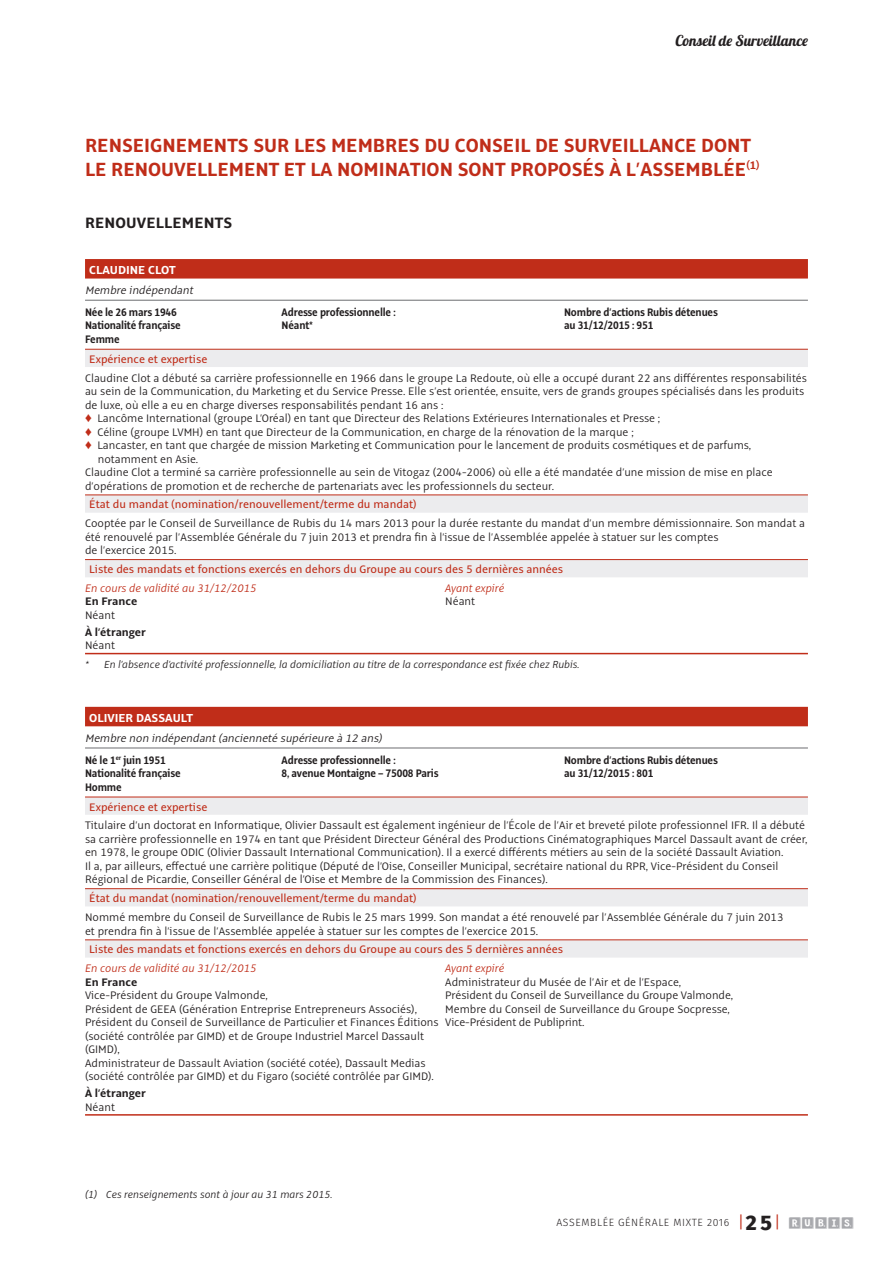
<style>
.page{position:relative;width:893px;height:1263px;background:#fff}
.page>*{position:absolute;margin:0;border:0;box-sizing:border-box;transform-origin:0 0}
.t1{font:700 21px/24px "Alto Pro";color:#c02d19}
.t2{font:700 16.5px "Alto Pro";letter-spacing:.01em;color:#231f20}
.t3{font:15px "Lobster 1.4";color:#231f20}
.t4{font:700 12.75px "Alto Pro";color:#fff}
.t5{font:300 12px/13.5px "Alto Pro";color:#231f20}
.t6{font:500 12px "Alto Pro";color:#c02d19}
.t7{font:700 12px/13.5px "Alto Pro";letter-spacing:-.015em;color:#231f20;scale:.89 1}
.t8{font:italic 300 12px/22px "Alto Pro";color:#231f20}
.t9{font:italic 300 12px "Alto Pro";color:#c02d19}
.t10{font:700 12px "Alto Pro";letter-spacing:-.015em;color:#231f20}
.t11{font:italic 300 11.25px "Alto Pro";color:#231f20}
.t12{font:300 10.5px "Fira Sans";letter-spacing:.06em;color:#231f20}
.s1{color:#c02d19}
.s2{font-weight:700;font-style:normal}
.s3{font-family:"Alto Pro";font-weight:500;font-size:15px;color:#c02d19}
.s4{font-weight:800;font-size:21px}
.s5{font-family:"DJB Letter Game Tiles 3";font-weight:400;font-size:12px;color:#a8a9ad}
</style>
<div class="page">
<svg style="left:85px;top:350px;width:723px;height:227px"></svg>
<hr style="left:85px;top:300px;width:723px;height:1px;background:#6c6d70">
<hr style="left:85px;top:349px;width:723px;height:1px;background:#c02d19">
<hr style="left:85px;top:494px;width:723px;height:1px;background:#c02d19">
<hr style="left:85px;top:559px;width:723px;height:1px;background:#c02d19">
<hr style="left:85px;top:653px;width:723px;height:1px;background:#c02d19">
<div style="left:85px;top:259px;width:723px;height:20px;background:#c02d19"></div>
<svg style="left:85px;top:798px;width:723px;height:160px"></svg>
<hr style="left:85px;top:748px;width:723px;height:1px;background:#6c6d70">
<hr style="left:85px;top:797px;width:723px;height:1px;background:#c02d19">
<hr style="left:85px;top:888px;width:723px;height:1px;background:#c02d19">
<hr style="left:85px;top:939px;width:723px;height:1px;background:#c02d19">
<hr style="left:85px;top:1114px;width:723px;height:1px;background:#c02d19">
<div style="left:85px;top:707px;width:723px;height:19px;background:#c02d19"></div>
<p class="t3" style="left:675px;top:31px;width:134px">Conseil de Surveillance</p>
<h1 class="t1" style="left:85px;top:134px;width:676px">RENSEIGNEMENTS SUR LES MEMBRES DU CONSEIL DE SURVEILLANCE DONT<br>LE RENOUVELLEMENT ET LA NOMINATION SONT PROPOSÉS À L’ ASSEMBLÉE<sup>(1)</sup></h1>
<h2 class="t2" style="left:85px;top:213px;width:149px">RENOUVELLEMENTS</h2>
<p class="t4" style="left:89px;top:262px;width:88px">CLAUDINE CLOT</p>
<p class="t8" style="left:85px;top:279px;width:112px">Membre indépendant</p>
<p class="t7" style="left:85px;top:305px;width:109px">Née le 26 mars 1946<br>Nationalité française<br>Femme</p>
<p class="t7" style="left:282px;top:305px;width:130px">Adresse professionnelle :<br>Néant*</p>
<p class="t7" style="left:564px;top:305px;width:174px">Nombre d’actions Rubis détenues au 31/12/2015 : 951</p>
<p class="t6" style="left:89px;top:351px;width:120px">Expérience et expertise</p>
<p class="t5" style="left:85px;top:371px;width:723px">Claudine Clot a débuté sa carrière professionnelle en 1966 dans le groupe La Redoute, où elle a occupé durant 22 ans différentes responsabilités</p>
<p class="t5" style="left:85px;top:384px;width:721px">au sein de la Communication, du Marketing et du Service Presse. Elle s’est orientée, ensuite, vers de grands groupes spécialisés dans les produits</p>
<p class="t5" style="left:85px;top:398px;width:360px">de luxe, où elle a eu en charge diverses responsabilités pendant 16 ans :</p>
<p class="t5" style="left:85px;top:411px;width:577px"><span class="s1">♦</span> Lancôme International (groupe L’Oréal) en tant que Directeur des Relations Extérieures Internationales et Presse ;</p>
<p class="t5" style="left:85px;top:425px;width:550px"><span class="s1">♦</span> Céline (groupe LVMH) en tant que Directeur de la Communication, en charge de la rénovation de la marque ;</p>
<p class="t5" style="left:85px;top:438px;width:668px"><span class="s1">♦</span> Lancaster, en tant que chargée de mission Marketing et Communication pour le lancement de produits cosmétiques et de parfums,</p>
<p class="t5" style="left:98px;top:452px;width:102px">notamment en Asie.</p>
<p class="t5" style="left:85px;top:465px;width:689px">Claudine Clot a terminé sa carrière professionnelle au sein de Vitogaz (2004-2006) où elle a été mandatée d’une mission de mise en place</p>
<p class="t5" style="left:85px;top:479px;width:470px">d’opérations de promotion et de recherche de partenariats avec les professionnels du secteur.</p>
<p class="t6" style="left:89px;top:497px;width:329px">État du mandat (nomination/renouvellement/terme du mandat)</p>
<p class="t5" style="left:85px;top:517px;width:721px">Cooptée par le Conseil de Surveillance de Rubis du 14 mars 2013 pour la durée restante du mandat d’un membre démissionnaire. Son mandat a été renouvelé par l’ Assemblée Générale du 7 juin 2013 et prendra fin à l’issue de l’ Assemblée appelée à statuer sur les comptes<br>de l’exercice 2015.</p>
<p class="t6" style="left:89px;top:562px;width:475px">Liste des mandats et fonctions exercés en dehors du Groupe au cours des 5 dernières années</p>
<p class="t9" style="left:85px;top:581px;width:173px">En cours de validité au 31/12/2015</p>
<p class="t10" style="left:85px;top:594px;width:54px">En France</p>
<p class="t5" style="left:85px;top:608px;width:31px">Néant</p>
<p class="t10" style="left:85px;top:624px;width:62px">À l’étranger</p>
<p class="t5" style="left:85px;top:639px;width:31px">Néant</p>
<p class="t9" style="left:445px;top:581px;width:61px">Ayant expiré</p>
<p class="t5" style="left:445px;top:595px;width:31px">Néant</p>
<p class="t11" style="left:85px;top:657px;width:496px">* En l’absence d’activité professionnelle, la domiciliation au titre de la correspondance est fixée chez Rubis.</p>
<p class="t4" style="left:89px;top:710px;width:105px">OLIVIER DASSAULT</p>
<p class="t8" style="left:85px;top:727px;width:301px">Membre non indépendant(ancienneté supérieure à 12 ans)<br><span class="s2">Né le 1</span><sup>er</sup> <span class="s2">juin 1951</span></p>
<p class="t7" style="left:85px;top:767px;width:109px">Nationalité française<br>Homme</p>
<p class="t7" style="left:282px;top:753px;width:178px">Adresse professionnelle :<br>8, avenue Montaigne – 75008 Paris</p>
<p class="t7" style="left:564px;top:753px;width:174px">Nombre d’actions Rubis détenues au 31/12/2015 : 801</p>
<p class="t6" style="left:89px;top:799px;width:120px">Expérience et expertise</p>
<p class="t5" style="left:85px;top:819px;width:724px">Titulaire d’un doctorat en Informatique, Olivier Dassault est également ingénieur de l’École de l’ Air et breveté pilote professionnel IFR. Il a débuté sa carrière professionnelle en 1974 en tant que Président Directeur Général des Productions Cinématographiques Marcel Dassault avant de créer, en 1978, le groupe ODIC (Olivier Dassault International Communication). Il a exercé différents métiers au sein de la société Dassault Aviation.<br>Il a, par ailleurs, effectué une carrière politique (Député de l’Oise, Conseiller Municipal, secrétaire national du RPR, Vice-Président du Conseil Régional de Picardie, Conseiller Général de l’Oise et Membre de la Commission des Finances).</p>
<p class="t6" style="left:89px;top:891px;width:329px">État du mandat (nomination/renouvellement/terme du mandat)</p>
<p class="t5" style="left:85px;top:910px;width:700px">Nommé membre du Conseil de Surveillance de Rubis le 25 mars 1999. Son mandat a été renouvelé par l’ Assemblée Générale du 7 juin 2013 et prendra fin à l’issue de l’ Assemblée appelée à statuer sur les comptes de l’exercice 2015.</p>
<p class="t6" style="left:89px;top:942px;width:475px">Liste des mandats et fonctions exercés en dehors du Groupe au cours des 5 dernières années</p>
<p class="t9" style="left:85px;top:961px;width:173px">En cours de validité au 31/12/2015</p>
<p class="t10" style="left:85px;top:974px;width:54px">En France</p>
<p class="t5" style="left:85px;top:989px;width:355px">Vice-Président du Groupe Valmonde,<br>Président de GEEA (Génération Entreprise Entrepreneurs Associés), Président du Conseil de Surveillance de Particulier et Finances Éditions (société contrôlée par GIMD) et de Groupe Industriel Marcel Dassault (GIMD),<br>Administrateur de Dassault Aviation (société cotée), Dassault Medias (société contrôlée par GIMD) et du Figaro (société contrôlée par GIMD).</p>
<p class="t10" style="left:85px;top:1086px;width:62px">À l’étranger</p>
<p class="t5" style="left:85px;top:1100px;width:31px">Néant</p>
<p class="t9" style="left:445px;top:961px;width:61px">Ayant expiré</p>
<p class="t5" style="left:445px;top:975px;width:289px">Administrateur du Musée de l’ Air et de l’Espace,<br>Président du Conseil de Surveillance du Groupe Valmonde, Membre du Conseil de Surveillance du Groupe Socpresse, Vice-Président de Publiprint.</p>
<p class="t11" style="left:85px;top:1187px;width:249px">(1) Ces renseignements sont à jour au 31 mars 2015.</p>
<p class="t12" style="left:556px;top:1215px;width:300px">ASSEMBLÉE GÉNÉRALE MIXTE 2016 <span class="s3">|</span> <span class="s4">25</span> <span class="s3">|</span> <span class="s5">RUBIS</span></p>
</div>
